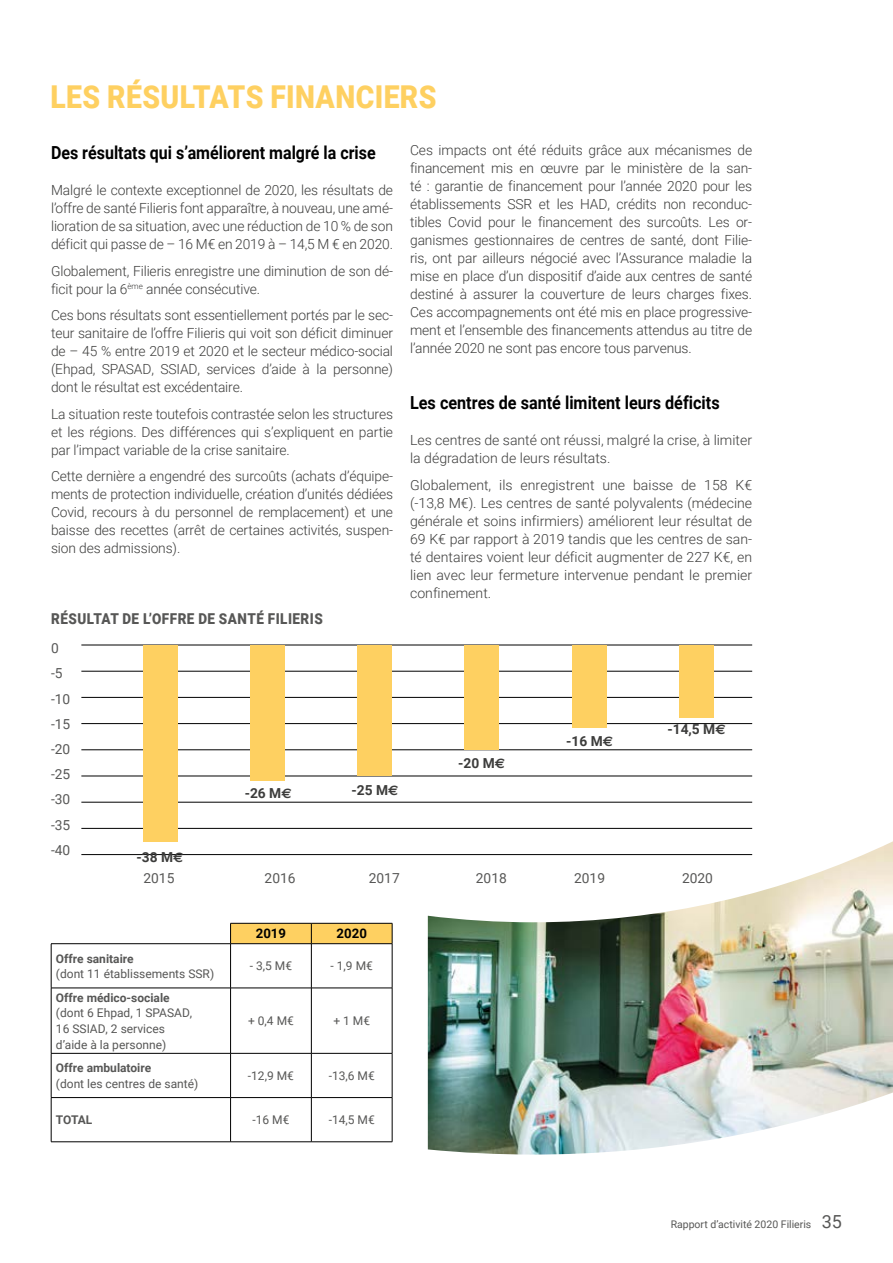
<style>
.page{position:relative;width:893px;height:1263px;background:#fff}
.page>*{position:absolute;margin:0;border:0;box-sizing:border-box;transform-origin:0 0}
.t1{font:900 31.5px "Roboto";letter-spacing:.015em;color:#fed061;scale:.9 1}
.t2{font:700 18px "Roboto";color:#000;scale:.89 1}
.t3{font:700 18px "Roboto";color:#000;scale:.9 1}
.t4{font:900 15px "Roboto";letter-spacing:.035em;color:#575756;scale:.9 1}
.t5{font:300 13.95px/18px "Roboto";letter-spacing:-.01em;color:#3c3c3b;text-align:justify}
.t6{font:13.8px/25.2px "Roboto";color:#575756}
.t7{font:700 13.8px "Roboto";color:#3c3c3b}
.t8{font:700 13.2px "Roboto";color:#000}
.t9{font:12px/15.6px "Roboto";color:#575756}
.t10{font:700 12px "Roboto";color:#575756}
.t11{font:10.5px "Roboto";color:#575756}
.s1{font-family:"Euro Sans"}
.s2{font-size:18px}
</style>
<div class="page">
<hr style="left:81px;top:645px;width:671px;height:1px;background:#000">
<hr style="left:81px;top:854px;width:671px;height:1px;background:#000">
<hr style="left:81px;top:828px;width:671px;height:1px;background:#000">
<hr style="left:81px;top:802px;width:671px;height:1px;background:#000">
<hr style="left:81px;top:776px;width:671px;height:1px;background:#000">
<hr style="left:81px;top:749px;width:671px;height:1px;background:#000">
<hr style="left:81px;top:723px;width:671px;height:1px;background:#000">
<hr style="left:81px;top:697px;width:671px;height:1px;background:#000">
<hr style="left:81px;top:671px;width:671px;height:1px;background:#000">
<div style="left:143px;top:645px;width:34px;height:197px;background:#fed061"></div>
<div style="left:250px;top:645px;width:34px;height:135px;background:#fed061"></div>
<div style="left:357px;top:645px;width:35px;height:131px;background:#fed061"></div>
<div style="left:465px;top:645px;width:34px;height:105px;background:#fed061"></div>
<div style="left:572px;top:645px;width:34px;height:83px;background:#fed061"></div>
<div style="left:679px;top:645px;width:35px;height:73px;background:#fed061"></div>
<svg style="left:230px;top:923px;width:163px;height:21px;background:#efc45c"></svg>
<hr style="left:51px;top:943px;width:180px;height:1px;background:#000">
<hr style="left:51px;top:944px;width:1px;height:44px;background:#000">
<hr style="left:231px;top:943px;width:80px;height:1px;background:#000">
<hr style="left:230px;top:944px;width:1px;height:44px;background:#000">
<hr style="left:311px;top:943px;width:81px;height:1px;background:#000">
<hr style="left:311px;top:944px;width:1px;height:44px;background:#000">
<hr style="left:392px;top:944px;width:1px;height:44px;background:#000">
<hr style="left:51px;top:988px;width:180px;height:1px;background:#000">
<hr style="left:51px;top:988px;width:1px;height:65px;background:#000">
<hr style="left:231px;top:988px;width:80px;height:1px;background:#000">
<hr style="left:230px;top:988px;width:1px;height:65px;background:#000">
<hr style="left:311px;top:988px;width:81px;height:1px;background:#000">
<hr style="left:311px;top:988px;width:1px;height:65px;background:#000">
<hr style="left:392px;top:988px;width:1px;height:65px;background:#000">
<hr style="left:51px;top:1053px;width:180px;height:1px;background:#000">
<hr style="left:51px;top:1053px;width:1px;height:44px;background:#000">
<hr style="left:231px;top:1053px;width:80px;height:1px;background:#000">
<hr style="left:230px;top:1053px;width:1px;height:44px;background:#000">
<hr style="left:311px;top:1053px;width:81px;height:1px;background:#000">
<hr style="left:311px;top:1053px;width:1px;height:44px;background:#000">
<hr style="left:392px;top:1053px;width:1px;height:44px;background:#000">
<hr style="left:51px;top:1097px;width:180px;height:1px;background:#000">
<hr style="left:51px;top:1098px;width:1px;height:44px;background:#000">
<hr style="left:231px;top:1097px;width:80px;height:1px;background:#000">
<hr style="left:230px;top:1098px;width:1px;height:44px;background:#000">
<hr style="left:311px;top:1097px;width:81px;height:1px;background:#000">
<hr style="left:311px;top:1098px;width:1px;height:44px;background:#000">
<hr style="left:392px;top:1098px;width:1px;height:44px;background:#000">
<hr style="left:51px;top:1141px;width:180px;height:1px;background:#000">
<hr style="left:231px;top:1141px;width:80px;height:1px;background:#000">
<hr style="left:311px;top:1141px;width:81px;height:1px;background:#000">
<svg style="left:428px;top:692px;width:325px;height:137px"></svg>
<img style="left:428px;top:841px;width:465px;height:313px">
<h1 class="t1" style="left:50px;top:75px;width:431px">LES RÉSULTATS FINANCIERS</h1>
<p class="t2" style="left:51px;top:140px;width:366px">Des résultats qui s’améliorent malgré la crise</p>
<p class="t5" style="left:51px;top:181px;width:344px">Malgré le contexte exceptionnel de 2020, les résultats de l’offre de santé Filieris font apparaître, à nouveau, une amé&shy;lioration de sa situation, avec une réduction de 10 % de son déficit qui passe de – 16 M€ en 2019 à – 14,5 M € en 2020.</p>
<p class="t5" style="left:51px;top:261px;width:344px">Globalement, Filieris enregistre une diminution de son dé&shy;ficit pour la 6<sup>ème</sup> année consécutive.</p>
<p class="t5" style="left:51px;top:306px;width:344px">Ces bons résultats sont essentiellement portés par le sec&shy;teur sanitaire de l’offre Filieris qui voit son déficit diminuer de – 45 % entre 2019 et 2020 et le secteur médico-social (Ehpad, SPASAD, SSIAD, services d’aide à la personne) dont le résultat est excédentaire.</p>
<p class="t5" style="left:51px;top:404px;width:344px">La situation reste toutefois contrastée selon les structures et les régions. Des différences qui s’expliquent en partie par l’impact variable de la crise sanitaire.</p>
<p class="t5" style="left:51px;top:467px;width:344px">Cette dernière a engendré des surcoûts (achats d’équipe&shy;ments de protection individuelle, création d’unités dédiées Covid, recours à du personnel de remplacement) et une baisse des recettes (arrêt de certaines activités, suspen&shy;sion des admissions).</p>
<p class="t5" style="left:410px;top:140px;width:344px">Ces impacts ont été réduits grâce aux mécanismes de financement mis en œuvre par le ministère de la san&shy;té : garantie de financement pour l’année 2020 pour les établissements SSR et les HAD, crédits non reconduc&shy;tibles Covid pour le financement des surcoûts. Les or&shy;ganismes gestionnaires de centres de santé, dont Filie&shy;ris, ont par ailleurs négocié avec l’Assurance maladie la mise en place d’un dispositif d’aide aux centres de santé destiné à assurer la couverture de leurs charges fixes.<br>Ces accompagnements ont été mis en place progressive&shy;ment et l’ensemble des financements attendus au titre de l’année 2020 ne sont pas encore tous parvenus.</p>
<p class="t3" style="left:410px;top:390px;width:345px">Les centres de santé limitent leurs déficits</p>
<p class="t5" style="left:410px;top:430px;width:344px">Les centres de santé ont réussi, malgré la crise, à limiter la dégradation de leurs résultats.</p>
<p class="t5" style="left:410px;top:475px;width:344px">Globalement, ils enregistrent une baisse de 158 K€ (-13,8 M€). Les centres de santé polyvalents (médecine générale et soins infirmiers) améliorent leur résultat de 69 K€ par rapport à 2019 tandis que les centres de san&shy;té dentaires voient leur déficit augmenter de 227 K€, en lien avec leur fermeture intervenue pendant le premier confinement.</p>
<p class="t4" style="left:51px;top:608px;width:303px">RÉSULTAT DE L’OFFRE DE SANTÉ FILIERIS</p>
<p class="t6" style="left:51px;top:635px;width:21px">0 -5 -10 -15 -20 -25 -30 -35 -40</p>
<p class="t7" style="left:137px;top:847px;width:48px">-38 M<span class="s1">E</span></p>
<p class="t7" style="left:245px;top:784px;width:48px">-26 M<span class="s1">E</span></p>
<p class="t7" style="left:351px;top:780px;width:48px">-25 M<span class="s1">E</span></p>
<p class="t7" style="left:458px;top:753px;width:48px">-20 M<span class="s1">E</span></p>
<p class="t7" style="left:566px;top:731px;width:48px">-16 M<span class="s1">E</span></p>
<p class="t7" style="left:667px;top:719px;width:60px">-14,5 M<span class="s1">E</span></p>
<p class="t6" style="left:143px;top:865px;width:32px">2015</p>
<p class="t6" style="left:265px;top:865px;width:32px">2016</p>
<p class="t6" style="left:369px;top:865px;width:32px">2017</p>
<p class="t6" style="left:476px;top:865px;width:32px">2018</p>
<p class="t6" style="left:574px;top:865px;width:32px">2019</p>
<p class="t6" style="left:682px;top:865px;width:32px">2020</p>
<p class="t10" style="left:56px;top:950px;width:79px">Offre sanitaire</p>
<p class="t9" style="left:56px;top:965px;width:160px">(dont 11 établissements SSR)</p>
<p class="t8" style="left:256px;top:924px;width:32px">2019</p>
<p class="t8" style="left:337px;top:924px;width:32px">2020</p>
<p class="t9" style="left:250px;top:958px;width:44px">- 3,5 M€</p>
<p class="t9" style="left:331px;top:958px;width:44px">- 1,9 M€</p>
<p class="t10" style="left:56px;top:989px;width:115px">Offre médico-sociale</p>
<p class="t9" style="left:56px;top:1005px;width:138px">(dont 6 Ehpad, 1 SPASAD,<br>16 SSIAD, 2 services d’aide à la personne)</p>
<p class="t9" style="left:248px;top:1013px;width:47px">+ 0,4 M€</p>
<p class="t9" style="left:333px;top:1013px;width:38px">+ 1 M€</p>
<p class="t10" style="left:56px;top:1059px;width:97px">Offre ambulatoire</p>
<p class="t9" style="left:56px;top:1075px;width:144px">(dont les centres de santé)</p>
<p class="t9" style="left:248px;top:1067px;width:48px">-12,9 M€</p>
<p class="t9" style="left:329px;top:1067px;width:48px">-13,6 M€</p>
<p class="t10" style="left:56px;top:1111px;width:38px">TOTAL</p>
<p class="t9" style="left:252px;top:1112px;width:38px">-16 M€</p>
<p class="t9" style="left:329px;top:1112px;width:48px">-14,5 M€</p>
<p class="t11" style="left:671px;top:1216px;width:173px">Rapport d’activité 2020 Filieris <span class="s2">35</span></p>
</div>
